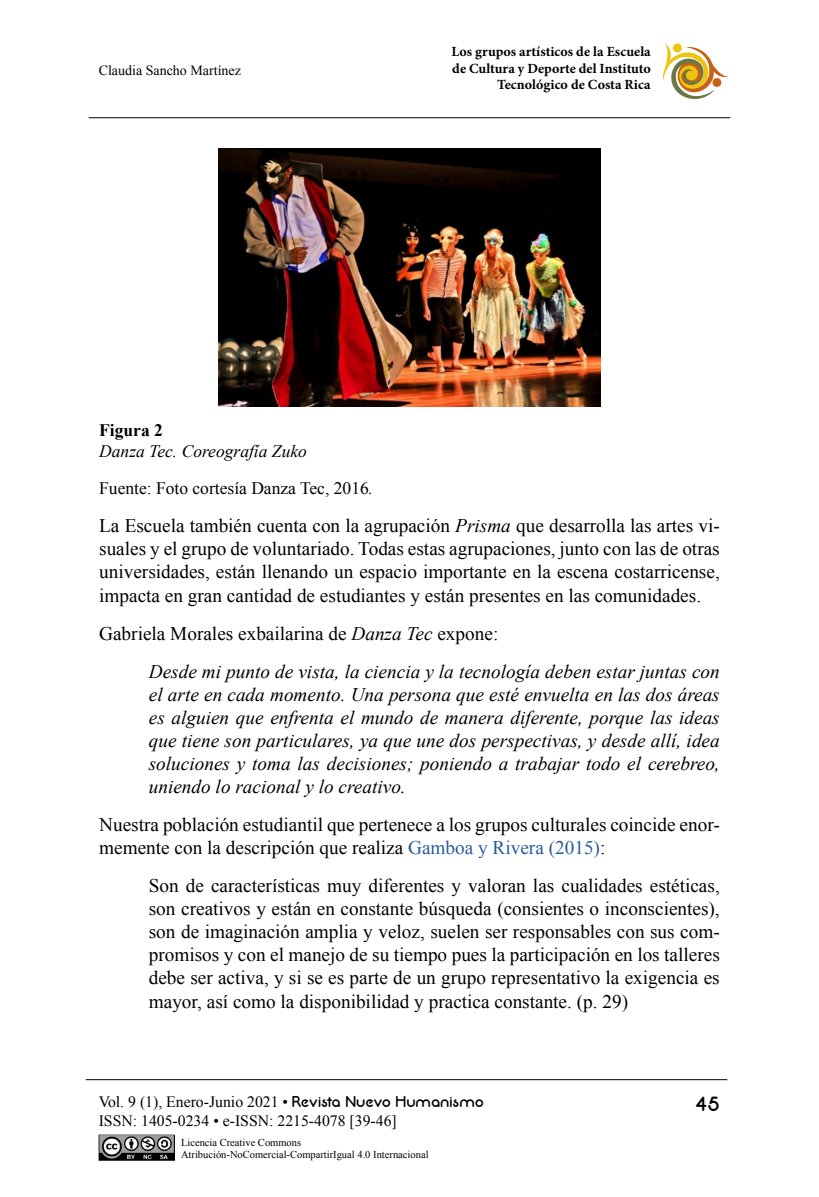
<style>
.page{position:relative;width:819px;height:1197px;background:#fff}
.page>*{position:absolute;margin:0;border:0;box-sizing:border-box;transform-origin:0 0}
.t1{font:21px "Neon 80 s";color:#000}
.t2{font:19.25px/23.1px "Times New Roman";color:#000;text-align:justify}
.t3{font:italic 19.25px/23.1px "Times New Roman";color:#000}
.t4{font:17.5px/37.6px "Times New Roman";color:#000}
.t5{font:700 17.5px "Times New Roman";color:#000}
.t6{font:15.75px/18.9px "Times New Roman";color:#000}
.t7{font:700 14px/16.8px "Minion Pro";letter-spacing:.005em;color:#000;text-align:right}
.t8{font:14px "Times New Roman";color:#000}
.t9{font:10.5px/12.6px "Times New Roman";color:#000}
.s1{font-style:italic}
.s2{font-style:normal}
.s3{color:#275b9b}
.s4{font-family:"Neon 80 s"}
</style>
<div class="page">
<hr style="left:86px;top:1079px;width:641px;height:1px;background:#000">
<hr style="left:89px;top:117px;width:641px;height:1px;background:#000">
<svg style="left:663px;top:42px;width:66px;height:57px"></svg>
<img style="left:98px;top:1134px;width:76px;height:27px">
<img style="left:219px;top:149px;width:381px;height:257px">
<p class="t8" style="left:99px;top:61px;width:144px">Claudia Sancho Martínez</p>
<p class="t7" style="left:451px;top:43px;width:201px">Los grupos artísticos de la Escuela de Cultura y Deporte del Instituto<br>Tecnológico de Costa Rica</p>
<p class="t5" style="left:99px;top:418px;width:65px">Figura 2</p>
<p class="t4" style="left:99px;top:432px;width:276px"><span class="s1">Danza Tec. Coreografía Zuko<br></span>Fuente: Foto cortesía Danza Tec, 2016<span class="s1">.</span></p>
<p class="t2" style="left:99px;top:514px;width:622px">La Escuela también cuenta con la agrupación <span class="s1">Prisma</span> que desarrolla las artes vi&shy;suales y el grupo de voluntariado. Todas estas agrupaciones, junto con las de otras universidades, están llenando un espacio importante en la escena costarricense, impacta en gran cantidad de estudiantes y están presentes en las comunidades.</p>
<p class="t3" style="left:149px;top:614px;width:573px;line-height:38px;text-indent:-50px"><span class="s2">Gabriela Morales exbailarina de</span> Danza Tec <span class="s2">expone:<br></span>Desde mi punto de vista, la ciencia y la tecnología deben estar juntas con</p>
<p class="t3" style="left:149px;top:682px;width:572px;text-align:justify">el arte en cada momento. Una persona que esté envuelta en las dos áreas es alguien que enfrenta el mundo de manera diferente, porque las ideas que tiene son particulares, ya que une dos perspectivas, y desde allí, idea soluciones y toma las decisiones; poniendo a trabajar todo el cerebreo, uniendo lo racional y lo creativo.</p>
<p class="t2" style="left:99px;top:813px;width:622px">Nuestra población estudiantil que pertenece a los grupos culturales coincide enor&shy;memente con la descripción que realiza <span class="s3">Gamboa y Rivera (2015)</span>:</p>
<p class="t2" style="left:149px;top:874px;width:573px">Son de características muy diferentes y valoran las cualidades estéticas, son creativos y están en constante búsqueda (consientes o inconscientes), son de imaginación amplia y veloz, suelen ser responsables con sus com&shy;promisos y con el manejo de su tiempo pues la participación en los talleres debe ser activa, y si se es parte de un grupo representativo la exigencia es mayor, así como la disponibilidad y practica constante. (p. 29)</p>
<p class="t6" style="left:99px;top:1092px;width:387px">Vol. 9 (1), Enero-Junio 2021 • <span class="s4">Revista Nuevo Humanismo<br></span>ISSN: 1405-0234 • e-ISSN: 2215-4078 [39-46]</p>
<p class="t9" style="left:181px;top:1136px;width:249px">Licencia Creative Commons<br>Atribución-NoComercial-CompartirIgual 4.0 Internacional</p>
<p class="t1" style="left:695px;top:1093px;width:26px">45</p>
</div>
